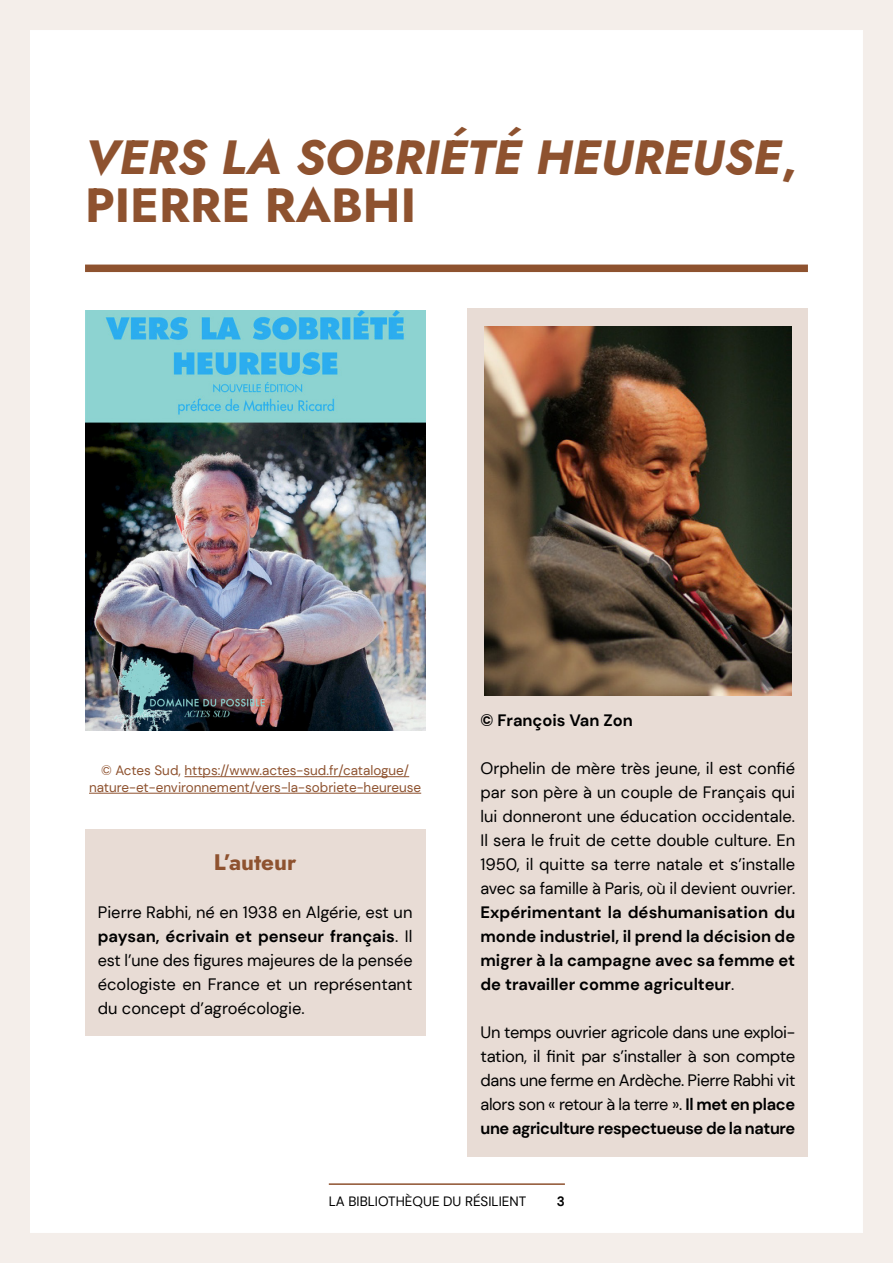
<style>
.page{position:relative;width:893px;height:1263px;background:#fff}
.page>*{position:absolute;margin:0;border:0;box-sizing:border-box;transform-origin:0 0}
.t1{font:italic 700 48px/48px "Jost";color:#8e522f}
.t2{font:700 22.5px "Jost";color:#8e522f}
.t3{font:16.5px/24px "DM Sans";letter-spacing:-.005em;color:#000;text-align:justify}
.t4{font:700 16.5px/24px "DM Sans";color:#000;text-align:justify}
.t5{font:13.5px/16.5px "DM Sans";color:#8e522f;text-align:center}
.t6{font:13.5px "DM Sans";color:#000}
.t7{font:700 13.5px "DM Sans";color:#000}
.s1{font-style:normal}
.s2{font-weight:700}
.s3{font-weight:400}
</style>
<div class="page">
<hr style="left:329px;top:1183px;width:236px;height:2px;background:#8e522f">
<div style="left:0;top:0;width:893px;height:1263px;border:30px solid #f4eeea"></div>
<div style="left:85px;top:265px;width:723px;height:7px;background:#8e522f"></div>
<hr style="left:184px;top:776px;width:225px;height:1px;background:#8e522f">
<hr style="left:89px;top:793px;width:332px;height:1px;background:#8e522f">
<div style="left:85px;top:829px;width:340px;height:66px;background:#e8dcd5"></div>
<div style="left:85px;top:885px;width:340px;height:151px;background:#e8dcd5"></div>
<div style="left:468px;top:309px;width:340px;height:55px;background:#e8dcd5"></div>
<div style="left:468px;top:357px;width:340px;height:55px;background:#e8dcd5"></div>
<div style="left:468px;top:405px;width:340px;height:55px;background:#e8dcd5"></div>
<div style="left:468px;top:453px;width:340px;height:55px;background:#e8dcd5"></div>
<div style="left:468px;top:501px;width:340px;height:55px;background:#e8dcd5"></div>
<div style="left:468px;top:549px;width:340px;height:55px;background:#e8dcd5"></div>
<div style="left:468px;top:597px;width:340px;height:55px;background:#e8dcd5"></div>
<div style="left:468px;top:645px;width:340px;height:55px;background:#e8dcd5"></div>
<div style="left:468px;top:693px;width:340px;height:55px;background:#e8dcd5"></div>
<div style="left:468px;top:741px;width:340px;height:271px;background:#e8dcd5"></div>
<div style="left:468px;top:1005px;width:340px;height:151px;background:#e8dcd5"></div>
<img style="left:85px;top:310px;width:340px;height:420px">
<img style="left:484px;top:326px;width:307px;height:370px">
<h1 class="t1" style="left:85px;top:134px;width:713px">VERS LA SOBRIÉTÉ HEUREUSE<span class="s1">,<br>PIERRE RABHI</span></h1>
<p class="t5" style="left:89px;top:762px;width:334px">© Actes Sud, https://www.actes-sud.fr/catalogue/ nature-et-environnement/vers-la-sobriete-heureuse</p>
<h2 class="t2" style="left:214px;top:847px;width:84px">L’auteur</h2>
<p class="t3" style="left:98px;top:900px;width:316px">Pierre Rabhi, né en 1938 en Algérie, est un <span class="s2">paysan, écrivain et penseur français</span>. Il est l’une des figures majeures de la pensée écologiste en France et un représentant du concept d’agroécologie.</p>
<p class="t4" style="left:480px;top:708px;width:154px">© François Van Zon</p>
<p class="t3" style="left:480px;top:756px;width:316px">Orphelin de mère très jeune, il est confié par son père à un couple de Français qui lui donneront une éducation occidentale.<br>Il sera le fruit de cette double culture. En 1950, il quitte sa terre natale et s’installe avec sa famille à Paris, où il devient ouvrier.</p>
<p class="t4" style="left:480px;top:900px;width:316px">Expérimentant la déshumanisation du monde industriel, il prend la décision de migrer à la campagne avec sa femme et de travailler comme agriculteur<span class="s3">.</span></p>
<p class="t3" style="left:480px;top:1020px;width:316px">Un temps ouvrier agricole dans une exploi&shy;tation, il finit par s’installer à son compte dans une ferme en Ardèche. Pierre Rabhi vit alors son « retour à la terre ». <span class="s2">Il met en place une agriculture respectueuse de la nature</span></p>
<p class="t6" style="left:329px;top:1193px;width:199px">LA BIBLIOTHÈQUE DU RÉSILIENT</p>
<p class="t7" style="left:557px;top:1193px;width:10px">3</p>
</div>
